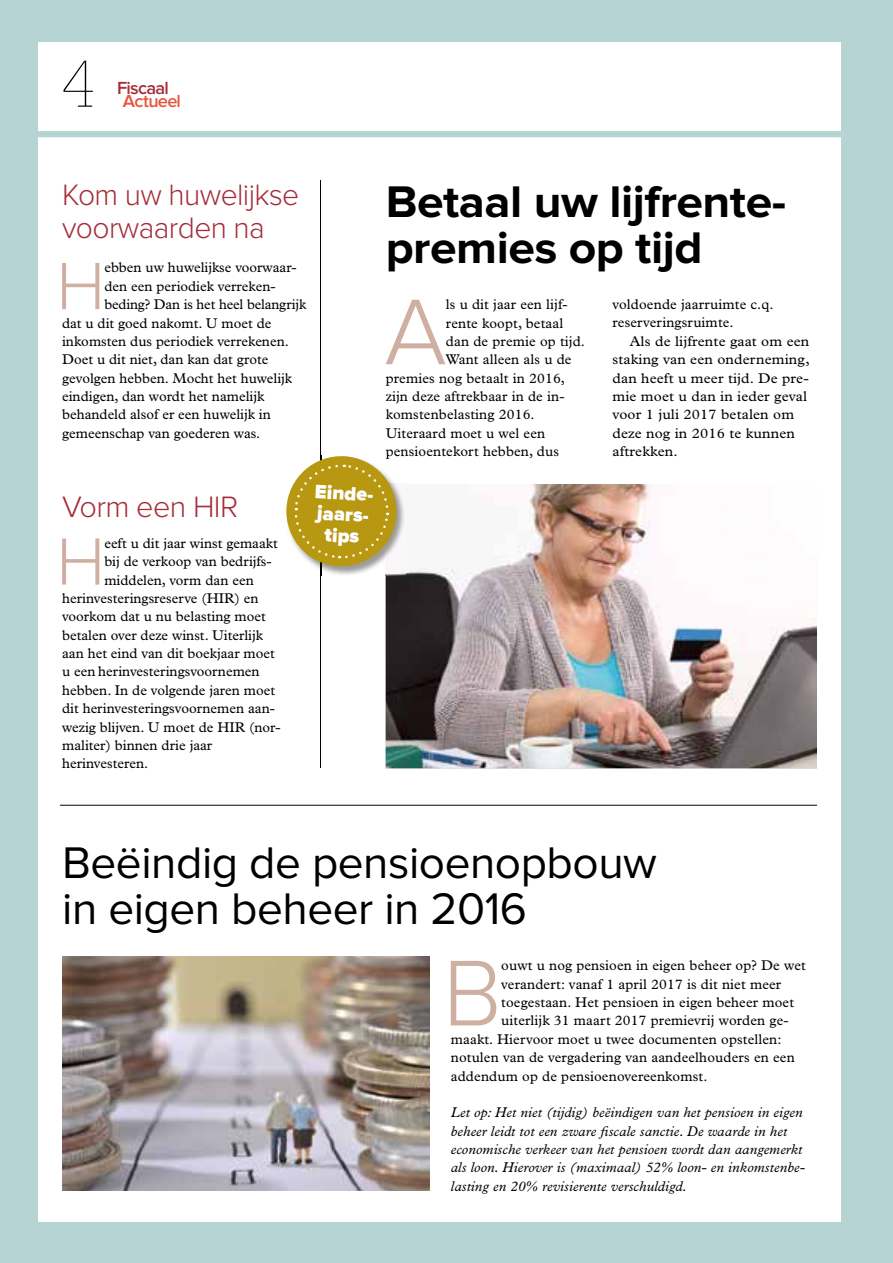
<style>
.page{position:relative;width:893px;height:1263px;background:#fff}
.page>*{position:absolute;margin:0;border:0;box-sizing:border-box;transform-origin:0 0}
.t1{font:300 96.75px "Proxima Nova";color:#cfafa1}
.t2{font:300 69.15px "Proxima Nova";color:#cfafa1}
.t3{font:100 64.2px "Glypha LT Std";color:#000}
.t4{font:45.9px/45.9px "Proxima Nova";letter-spacing:-.01em;color:#000}
.t5{font:700 45.9px/45.9px "Proxima Nova";letter-spacing:-.01em;color:#000;scale:1.05 1}
.t6{font:300 30.6px/33.6px "Proxima Nova";letter-spacing:-.02em;color:#a42d3a}
.t7{font:900 20.1px/21.3px "Proxima Nova";color:#fff;text-align:center}
.t8{font:600 18.15px "Proxima Nova";letter-spacing:-.04em;color:#a42d3a}
.t9{font:600 18.15px "Proxima Nova";letter-spacing:-.035em;color:#e7563d}
.t10{font:14.1px/18.3px "Plantin Std";letter-spacing:.01em;color:#000}
.t11{font:italic 14.1px/18.3px "Plantin Std";letter-spacing:.01em;color:#000}
.t12{font:14.1px/18.3px "Plantin Std";letter-spacing:.01em;color:#000;scale:1.05 1}
.t13{font:14.1px "Plantin Std";letter-spacing:-.01em;color:#000}
</style>
<div class="page">
<hr style="left:892px;top:0;width:1px;height:1263px;background:#b7d4d4">
<div style="left:0;top:0;width:892px;height:1263px;background:#b7d4d4"></div>
<div style="left:38px;top:42px;width:803px;height:1179px;background:#fff"></div>
<div style="left:0;top:131px;width:892px;height:6px;background:#b7d4d4"></div>
<hr style="left:60px;top:805px;width:757px;height:1px;background:#000">
<hr style="left:321px;top:181px;width:1px;height:587px;background:#000">
<img style="left:386px;top:484px;width:431px;height:284px">
<img style="left:62px;top:957px;width:367px;height:234px">
<img style="left:319px;top:568px;width:67px;height:7px">
<img style="left:386px;top:484px;width:20px;height:91px">
<svg style="left:286px;top:455px;width:112px;height:113px"></svg>
<h3 class="t3" style="left:62px;top:47px;width:34px">4</h3>
<p class="t8" style="left:117px;top:79px;width:53px">Fiscaal</p>
<p class="t9" style="left:123px;top:93px;width:60px">Actueel</p>
<h3 class="t6" style="left:62px;top:179px;width:239px">Kom uw huwelijkse voorwaarden na</h3>
<h2 class="t2" style="left:56px;top:254px;width:50px">H</h2>
<p class="t10" style="left:104px;top:259px;width:194px">ebben uw huwelijkse voorwaar-</p>
<p class="t10" style="left:104px;top:277px;width:173px">den een periodiek verreken-</p>
<p class="t13" style="left:104px;top:296px;width:203px">beding? Dan is het heel belang rijk</p>
<p class="t10" style="left:62px;top:314px;width:211px">dat u dit goed nakomt. U moet de</p>
<p class="t10" style="left:62px;top:332px;width:228px">inkomsten dus periodiek verrekenen.</p>
<p class="t10" style="left:62px;top:350px;width:208px">Doet u dit niet, dan kan dat grote</p>
<p class="t10" style="left:62px;top:369px;width:231px">gevolgen hebben. Mocht het huwelijk</p>
<p class="t10" style="left:62px;top:387px;width:204px">eindigen, dan wordt het namelijk</p>
<p class="t10" style="left:62px;top:405px;width:210px">behandeld alsof er een huwelijk in</p>
<p class="t10" style="left:62px;top:424px;width:200px">gemeenschap van goederen was.</p>
<h3 class="t6" style="left:62px;top:491px;width:178px">Vorm een HIR</h3>
<h2 class="t2" style="left:56px;top:530px;width:50px">H</h2>
<p class="t10" style="left:104px;top:534px;width:175px">eeft u dit jaar winst gemaakt</p>
<p class="t10" style="left:104px;top:552px;width:169px">bij de verkoop van bedrijfs-</p>
<p class="t10" style="left:104px;top:571px;width:151px">middelen, vorm dan een</p>
<p class="t10" style="left:62px;top:589px;width:198px">herinvesteringsreserve (HIR) en</p>
<p class="t10" style="left:62px;top:607px;width:205px">voorkom dat u nu belasting moet</p>
<p class="t10" style="left:62px;top:626px;width:202px">betalen over deze winst. Uiterlijk</p>
<p class="t10" style="left:62px;top:644px;width:214px">aan het eind van dit boekjaar moet</p>
<p class="t10" style="left:62px;top:663px;width:199px">u een herinvesteringsvoornemen</p>
<p class="t10" style="left:62px;top:681px;width:214px">hebben. In de volgende jaren moet</p>
<p class="t10" style="left:62px;top:699px;width:214px">dit herinvesteringsvoornemen aan-</p>
<p class="t10" style="left:62px;top:718px;width:220px">wezig blijven. U moet de HIR (nor-</p>
<p class="t10" style="left:62px;top:736px;width:152px">maliter) binnen drie jaar</p>
<p class="t10" style="left:62px;top:754px;width:88px">herinvesteren.</p>
<h3 class="t7" style="left:315px;top:481px;width:64px;rotate:3deg">Einde&shy;jaars&shy;tips</h3>
<h3 class="t5" style="left:386px;top:181px;width:383px">Betaal uw lijfrente&shy;premies op tijd</h3>
<h1 class="t1" style="left:384px;top:288px;width:64px">A</h1>
<p class="t10" style="left:446px;top:295px;width:123px">ls u dit jaar een lijf-</p>
<p class="t10" style="left:612px;top:295px;width:163px">voldoende jaarruimte c.q. re ser veringsruimte.</p>
<p class="t12" style="left:612px;top:332px;width:189px;text-indent:17px">Als de lijfrente gaat om een staking van een onderneming, dan heeft u meer tijd. De pre&shy;mie moet u dan in ieder geval voor 1 juli 2017 betalen om deze nog in 2016 te kunnen aftrekken.</p>
<p class="t10" style="left:446px;top:314px;width:119px">rente koopt, betaal</p>
<p class="t10" style="left:446px;top:332px;width:141px">dan de premie op tijd.</p>
<p class="t10" style="left:446px;top:350px;width:127px">Want alleen als u de</p>
<p class="t10" style="left:386px;top:369px;width:181px">premies nog betaalt in 2016,</p>
<p class="t10" style="left:386px;top:387px;width:180px">zijn deze aftrekbaar in de in-</p>
<p class="t10" style="left:386px;top:405px;width:151px">komstenbelasting 2016.</p>
<p class="t10" style="left:386px;top:424px;width:161px">Uiteraard moet u wel een</p>
<p class="t10" style="left:386px;top:442px;width:175px">pensioentekort hebben, dus</p>
<h3 class="t4" style="left:62px;top:842px;width:596px">Beëindig de pensioenopbouw in eigen beheer in 2016</h3>
<h1 class="t1" style="left:443px;top:949px;width:61px">B</h1>
<p class="t10" style="left:501px;top:956px;width:306px">ouwt u nog pensioen in eigen beheer op? De wet</p>
<p class="t10" style="left:501px;top:975px;width:281px">verandert: vanaf 1 april 2017 is dit niet meer</p>
<p class="t10" style="left:501px;top:993px;width:294px">toegestaan. Het pensioen in eigen beheer moet</p>
<p class="t10" style="left:501px;top:1011px;width:289px">uiterlijk 31 maart 2017 premievrij worden ge-</p>
<p class="t10" style="left:451px;top:1030px;width:332px">maakt. Hiervoor moet u twee documenten opstellen:</p>
<p class="t10" style="left:451px;top:1048px;width:346px">notulen van de vergadering van aandeelhouders en een</p>
<p class="t10" style="left:451px;top:1067px;width:258px">addendum op de pensioenovereenkomst.</p>
<p class="t11" style="left:451px;top:1103px;width:356px">Let op: Het niet (tijdig) beëindigen van het pensioen in eigen beheer leidt tot een zware scale sanctie. De waarde in het economische verkeer van het pensioen wordt dan aangemerkt als loon. Hierover is (maximaal) 52% loon- en inkomstenbe&shy;lasting en 20% revisierente verschuldigd.</p>
</div>
